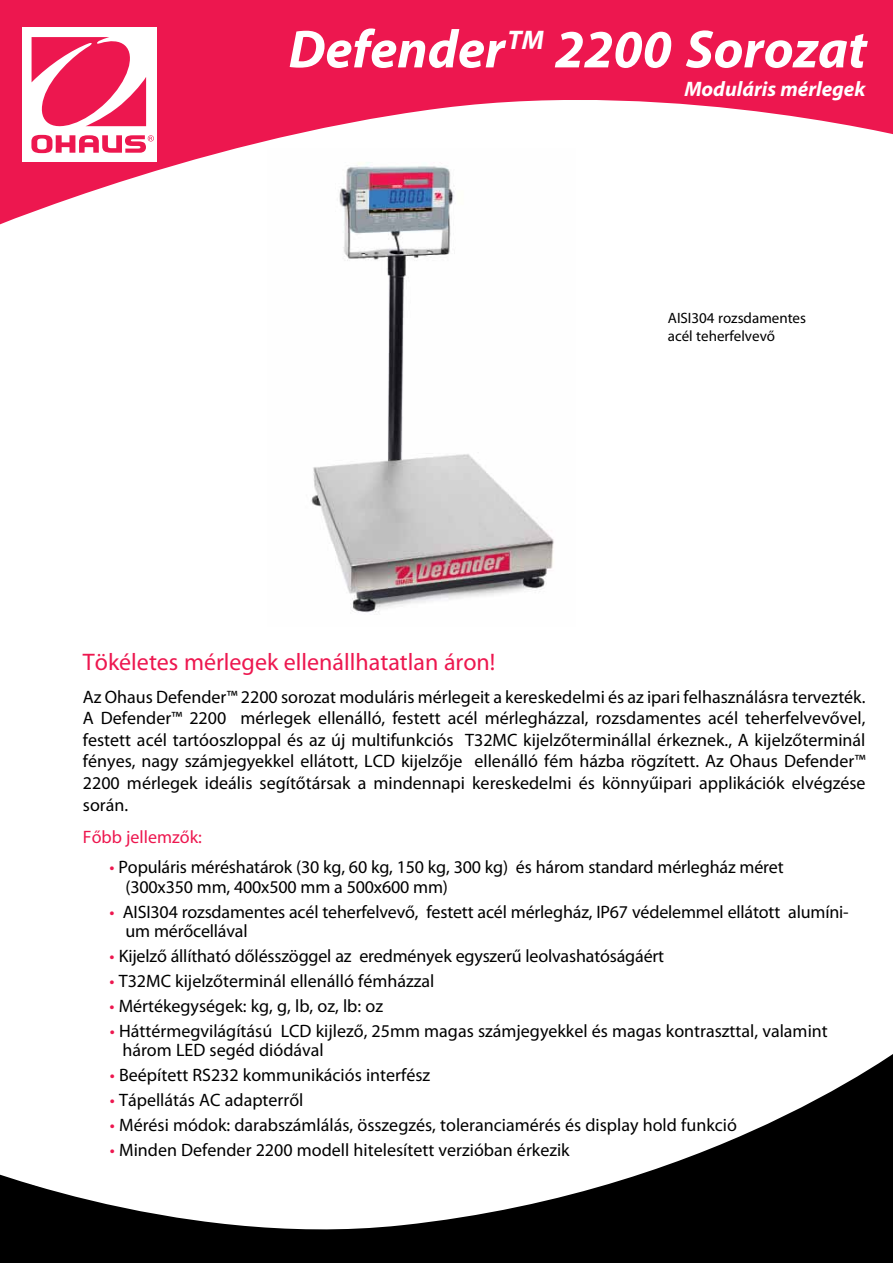
<style>
.page{position:relative;width:893px;height:1263px;background:#fff}
.page>*{position:absolute;margin:0;border:0;box-sizing:border-box;transform-origin:0 0}
.t1{font:italic 700 54px "Myriad Pro";color:#fff}
.t2{font:24px "Myriad Pro";color:#ed174f}
.t3{font:italic 700 21px "Myriad Pro";color:#fff}
.t4{font:18px/21.6px "Myriad Pro";color:#000}
.t5{font:18px "Myriad Pro";color:#ed174f}
.t6{font:15px/18px "Myriad Pro";color:#000}
.s1{color:#ed174f}
</style>
<div class="page">
<svg style="left:0;top:0;width:893px;height:225px;fill:#ed174f"></svg>
<div style="left:22px;top:28px;width:135px;height:134px;background:#fff"></div>
<svg style="left:31px;top:37px;width:123px;height:116px"></svg>
<svg style="left:0;top:1054px;width:893px;height:209px"></svg>
<img style="left:267px;top:149px;width:308px;height:464px">
<h1 class="t1" style="left:289px;top:14px;width:580px">Defender<sup>TM</sup> 2200 Sorozat</h1>
<p class="t3" style="left:684px;top:75px;width:183px">Moduláris mérlegek</p>
<p class="t6" style="left:668px;top:309px;width:140px">AISI304 rozsdamentes acél teherfelvevő</p>
<h2 class="t2" style="left:83px;top:647px;width:414px">Tökéletes mérlegek ellenállhatatlan áron!</h2>
<p class="t4" style="left:83px;top:685px;width:784px;text-align:justify">Az Ohaus Defender™ 2200 sorozat moduláris mérlegeit a kereskedelmi és az ipari felhasználásra tervezték.<br>A Defender™ 2200 mérlegek ellenálló, festett acél mérlegházzal, rozsdamentes acél teherfelvevővel, festett acél tartóoszloppal és az új multifunkciós T32MC kijelzőterminállal érkeznek., A kijelzőterminál fényes, nagy számjegyekkel ellátott, LCD kijelzője ellenálló fém házba rögzített. Az Ohaus Defender™ 2200 mérlegek ideális segítőtársak a mindennapi kereskedelmi és könnyűipari applikációk elvégzése során.</p>
<p class="t5" style="left:83px;top:826px;width:120px">Főbb jellemzők:</p>
<p class="t4" style="left:125px;top:857px;width:660px;line-height:19.5px;text-indent:-16px"><span class="s1">•</span> Populáris méréshatárok (30 kg, 60 kg, 150 kg, 300 kg) és három standard mérlegház méret (300x350 mm, 400x500 mm a 500x600 mm)</p>
<p class="t4" style="left:125px;top:902px;width:725px;line-height:19.5px;text-indent:-16px"><span class="s1">•</span> AISI304 rozsdamentes acél teherfelvevő, festett acél mérlegház, IP67 védelemmel ellátott alumíni&shy;um mérőcellával</p>
<p class="t4" style="left:110px;top:945px;width:556px"><span class="s1">•</span> Kijelző állítható dőlésszöggel az eredmények egyszerű leolvashatóságáért</p>
<p class="t4" style="left:110px;top:970px;width:326px"><span class="s1">•</span> T32MC kijelzőterminál ellenálló fémházzal</p>
<p class="t4" style="left:110px;top:995px;width:275px"><span class="s1">•</span> Mértékegységek: kg, g, lb, oz, lb: oz</p>
<p class="t4" style="left:122px;top:1021px;width:707px;line-height:19.5px;text-indent:-12px"><span class="s1">•</span> Háttérmegvilágítású LCD kijlező, 25mm magas számjegyekkel és magas kontraszttal, valamint három LED segéd diódával</p>
<p class="t4" style="left:110px;top:1064px;width:322px"><span class="s1">•</span> Beépített RS232 kommunikációs interfész</p>
<p class="t4" style="left:110px;top:1089px;width:195px"><span class="s1">•</span> Tápellátás AC adapterről</p>
<p class="t4" style="left:110px;top:1114px;width:628px"><span class="s1">•</span> Mérési módok: darabszámlálás, összegzés, toleranciamérés és display hold funkció</p>
<p class="t4" style="left:110px;top:1139px;width:461px"><span class="s1">•</span> Minden Defender 2200 modell hitelesített verzióban érkezik</p>
</div>
